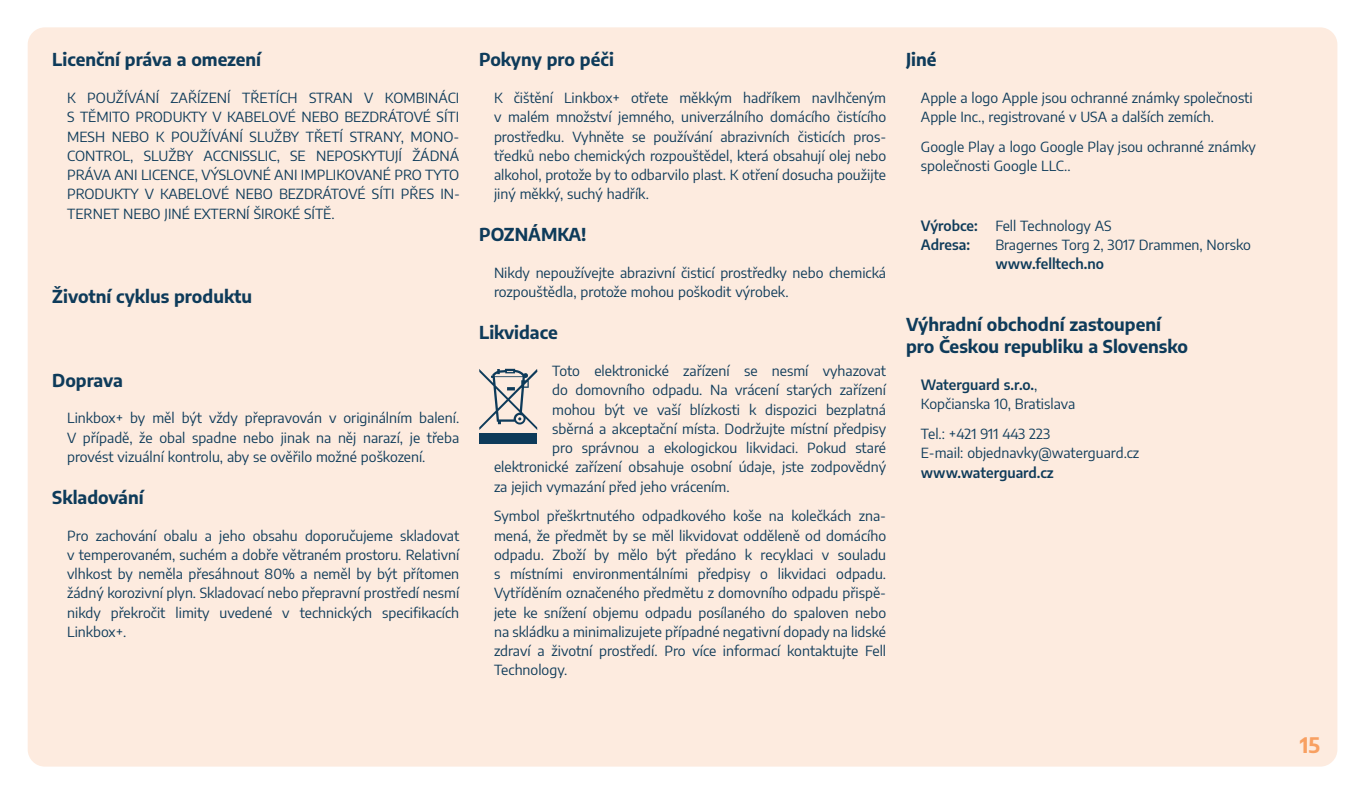
<style>
.page{position:relative;width:1365px;height:794px;background:#fff}
.page>*{position:absolute;margin:0;border:0;box-sizing:border-box;transform-origin:0 0}
.t1{font:700 21px "Encode Sans";color:#f8a062}
.t2{font:700 17.5px/22.8px "Encode Sans";color:#0e3b5a}
.t3{font:14px/19.2px "Encode Sans";color:#0e3b5a}
.t4{font:600 14px "Encode Sans";color:#0e3b5a}
.s1{font-weight:600}
</style>
<div class="page">
<div style="left:28px;top:27px;width:1309px;height:739px;background:#fdebdf;border-radius:17px"></div>
<div style="left:479px;top:433px;width:58px;height:10px;background:#0e3b5a"></div>
<svg style="left:479px;top:369px;width:58px;height:61px"></svg>
<p class="t2" style="left:52px;top:48px;width:210px">Licenční práva a omezení</p>
<p class="t3" style="left:67px;top:88px;width:394px;text-align:justify">K POUŽÍVÁNÍ ZAŘÍZENÍ TŘETÍCH STRAN V KOMBINÁCI S TĚMITO PRODUKTY V KABELOVÉ NEBO BEZDRÁTOVÉ SÍTI MESH NEBO K POUŽÍVÁNÍ SLUŽBY TŘETÍ STRANY, MONO-CONTROL, SLUŽBY ACCNISSLIC, SE NEPOSKYTUJÍ ŽÁDNÁ PRÁVA ANI LICENCE, VÝSLOVNÉ ANI IMPLIKOVANÉ PRO TYTO PRODUKTY V KABELOVÉ NEBO BEZDRÁTOVÉ SÍTI PŘES IN-TERNET NEBO JINÉ EXTERNÍ ŠIROKÉ SÍTĚ.</p>
<p class="t2" style="left:52px;top:284px;width:201px">Životní cyklus produktu</p>
<p class="t2" style="left:52px;top:368px;width:72px">Doprava</p>
<p class="t3" style="left:67px;top:408px;width:393px;text-align:justify">Linkbox+ by měl být vždy přepravován v originálním balení.<br>V případě, že obal spadne nebo jinak na něj narazí, je třeba provést vizuální kontrolu, aby se ověřilo možné poškození.</p>
<p class="t2" style="left:52px;top:485px;width:93px">Skladování</p>
<p class="t3" style="left:67px;top:525px;width:393px;text-align:justify">Pro zachování obalu a jeho obsahu doporučujeme skladovat v temperovaném, suchém a dobře větraném prostoru. Relativní vlhkost by neměla přesáhnout 80% a neměl by být přítomen žádný korozivní plyn. Skladovací nebo přepravní prostředí nesmí nikdy překročit limity uvedené v technických specifikacích Linkbox+.</p>
<p class="t2" style="left:479px;top:48px;width:136px">Pokyny pro péči</p>
<p class="t3" style="left:494px;top:88px;width:394px;text-align:justify">K čištění Linkbox+ otřete měkkým hadříkem navlhčeným v malém množství jemného, univerzálního domácího čistícího prostředku. Vyhněte se používání abrazivních čisticích pros&shy;tředků nebo chemických rozpouštědel, která obsahují olej nebo alkohol, protože by to odbarvilo plast. K otření dosucha použijte jiný měkký, suchý hadřík.</p>
<p class="t2" style="left:479px;top:223px;width:109px">POZNÁMKA!</p>
<p class="t3" style="left:494px;top:263px;width:393px">Nikdy nepoužívejte abrazivní čisticí prostředky nebo chemická rozpouštědla, protože mohou poškodit výrobek.</p>
<p class="t2" style="left:479px;top:321px;width:80px">Likvidace</p>
<p class="t3" style="left:552px;top:361px;width:335px">Toto elektronické zařízení se nesmí vyhazovat</p>
<p class="t3" style="left:552px;top:380px;width:335px">do domovního odpadu. Na vrácení starých zařízení</p>
<p class="t3" style="left:552px;top:399px;width:335px">mohou být ve vaší blízkosti k dispozici bezplatná</p>
<p class="t3" style="left:552px;top:418px;width:335px">sběrná a akceptační místa. Dodržujte místní předpisy</p>
<p class="t3" style="left:552px;top:438px;width:335px">pro správnou a ekologickou likvidaci. Pokud staré</p>
<p class="t3" style="left:494px;top:457px;width:393px">elektronické zařízení obsahuje osobní údaje, jste zodpovědný</p>
<p class="t3" style="left:494px;top:476px;width:237px">za jejich vymazání před jeho vrácením.</p>
<p class="t3" style="left:494px;top:506px;width:393px;text-align:justify">Symbol přeškrtnutého odpadkového koše na kolečkách zna&shy;mená, že předmět by se měl likvidovat odděleně od domácího odpadu. Zboží by mělo být předáno k recyklaci v souladu s místními environmentálními předpisy o likvidaci odpadu.<br>Vytříděním označeného předmětu z domovního odpadu přispě&shy;jete ke snížení objemu odpadu posílaného do spaloven nebo na skládku a minimalizujete případné negativní dopady na lidské zdraví a životní prostředí. Pro více informací kontaktujte Fell Technology.</p>
<p class="t2" style="left:905px;top:48px;width:32px">Jiné</p>
<p class="t3" style="left:920px;top:88px;width:333px">Apple a logo Apple jsou ochranné známky společnosti<br>Apple Inc., registrované v USA a dalších zemích.</p>
<p class="t3" style="left:920px;top:137px;width:336px">Google Play a logo Google Play jsou ochranné známky společnosti Google LLC..</p>
<p class="t3" style="left:920px;top:215px;width:192px"><span class="s1">Výrobce:</span> Fell Technology AS<br><span class="s1">Adresa:</span></p>
<p class="t3" style="left:995px;top:235px;width:257px">Bragernes Torg 2, 3017 Drammen, Norsko</p>
<p class="t4" style="left:995px;top:255px;width:110px">www.felltech.no</p>
<p class="t2" style="left:905px;top:312px;width:283px">Výhradní obchodní zastoupení pro Českou republiku a Slovensko</p>
<p class="t3" style="left:920px;top:375px;width:156px"><span class="s1">Waterguard s.r.o.</span>,<br>Kopčianska 10, Bratislava</p>
<p class="t3" style="left:920px;top:424px;width:220px">Tel.: +421 911 443 223<br>E-mail: objednavky@waterguard.cz</p>
<p class="t4" style="left:920px;top:463px;width:134px">www.waterguard.cz</p>
<h1 class="t1" style="left:1299px;top:731px;width:22px">15</h1>
</div>
